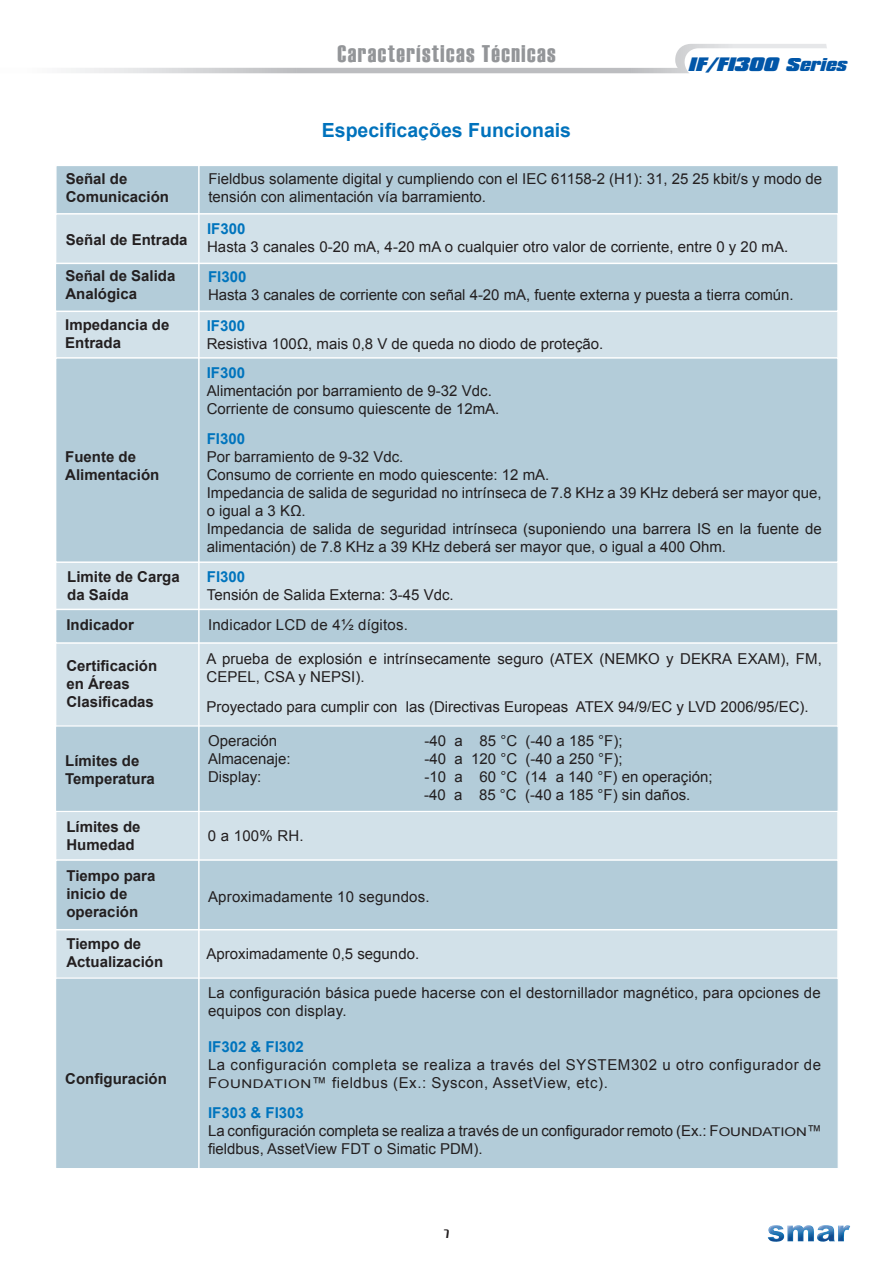
<style>
.page{position:relative;width:893px;height:1263px;background:#fff}
.page>*{position:absolute;margin:0;border:0;box-sizing:border-box;transform-origin:0 0}
.txt-dim{font:24px "Haettenschweiler";letter-spacing:.06em;color:#939598}
.titulos-sub{font:700 19.5px "Arial";color:#0072bc}
.t1{font:italic 900 16.65px "Compacta BT";color:#0156a8;scale:1.1 1}
.TEXTO{font:15px/18px "Arial";color:#231f20}
.TEXTO-2{font:700 15px/18px "Arial";color:#231f20}
.TEXTO-3{font:15px "Arial";letter-spacing:.04em;color:#231f20}
.TEXTO-4{font:700 15px "Arial";color:#0074bd}
.t2{font:12px "Intercity";color:#231f20}
.s1{font-size:15.9px}
.s2{font-size:12px}
</style>
<div class="page">
<img style="left:768px;top:1225px;width:82px;height:17px">
<svg style="left:683px;top:48px;width:144px;height:26px"></svg>
<div style="left:55px;top:165px;width:784px;height:52px;background:#b3ccd9;border:2px solid #fff"></div>
<div style="left:55px;top:213px;width:784px;height:796px;background:#d2e1e9;border:2px solid #fff"></div>
<div style="left:55px;top:263px;width:784px;height:49px;background:#b3ccd9;border:2px solid #fff"></div>
<div style="left:55px;top:357px;width:784px;height:206px;background:#b3ccd9;border:2px solid #fff"></div>
<div style="left:55px;top:609px;width:784px;height:35px;background:#b3ccd9;border:1px solid #fff"></div>
<div style="left:55px;top:725px;width:784px;height:87px;background:#b3ccd9;border:1px solid #fff"></div>
<div style="left:55px;top:859px;width:784px;height:71px;background:#b3ccd9;border:1px solid #fff"></div>
<div style="left:55px;top:977px;width:784px;height:192px;background:#b3ccd9;border:1px solid #fff"></div>
<hr style="left:198px;top:153px;width:2px;height:1032px;background:#fff">
<p class="TEXTO-2" style="left:66px;top:171px;width:63px">Señal de</p>
<p class="TEXTO-2" style="left:66px;top:189px;width:105px">Comunicación</p>
<p class="TEXTO-2" style="left:66px;top:231px;width:123px">Señal de Entrada</p>
<p class="TEXTO-2" style="left:65px;top:267px;width:112px">Señal de Salida</p>
<p class="TEXTO-2" style="left:65px;top:285px;width:73px">Analógica</p>
<p class="txt-dim" style="left:337px;top:37px;width:220px">Características Técnicas</p>
<p class="titulos-sub" style="left:322px;top:117px;width:251px">Especificações Funcionais</p>
<p class="t1" style="left:688px;top:54px;width:150px">IF/FI300 <span class="s1">Series</span></p>
<p class="TEXTO" style="left:208px;top:170px;width:615px">Fieldbus solamente digital y cumpliendo con el IEC 61158-2 (H1): 31, 25 25 kbit/s y modo de tensión con alimentación vía barramiento.</p>
<p class="TEXTO-4" style="left:207px;top:219px;width:40px">IF300</p>
<p class="TEXTO" style="left:207px;top:238px;width:583px">Hasta 3 canales 0-20 mA, 4-20 mA o cualquier otro valor de corriente, entre 0 y 20 mA.</p>
<p class="TEXTO-4" style="left:208px;top:267px;width:40px">FI300</p>
<p class="TEXTO" style="left:208px;top:286px;width:587px">Hasta 3 canales de corriente con señal 4-20 mA, fuente externa y puesta a tierra común.</p>
<p class="TEXTO-2" style="left:65px;top:317px;width:106px">Impedancia de<br>Entrada</p>
<p class="TEXTO-4" style="left:207px;top:316px;width:40px">IF300</p>
<p class="TEXTO" style="left:207px;top:335px;width:398px">Resistiva 100Ω, mais 0,8 V de queda no diodo de proteção.</p>
<p class="TEXTO-2" style="left:65px;top:448px;width:72px">Fuente de</p>
<p class="TEXTO-2" style="left:65px;top:466px;width:96px">Alimentación</p>
<p class="TEXTO-2" style="left:67px;top:568px;width:114px">Limite de Carga da Saída</p>
<p class="TEXTO-4" style="left:207px;top:363px;width:40px">IF300</p>
<p class="TEXTO" style="left:207px;top:382px;width:287px">Alimentación por barramiento de 9-32 Vdc.</p>
<p class="TEXTO" style="left:207px;top:400px;width:294px">Corriente de consumo quiescente de 12mA.</p>
<p class="TEXTO-4" style="left:207px;top:429px;width:40px">FI300</p>
<p class="TEXTO" style="left:207px;top:448px;width:198px">Por barramiento de 9-32 Vdc.</p>
<p class="TEXTO" style="left:207px;top:466px;width:344px">Consumo de corriente en modo quiescente: 12 mA.</p>
<p class="TEXTO" style="left:207px;top:484px;width:616px">Impedancia de salida de seguridad no intrínseca de 7.8 KHz a 39 KHz deberá ser mayor que, o igual a 3 KΩ.</p>
<p class="TEXTO" style="left:207px;top:520px;width:616px">Impedancia de salida de seguridad intrínseca (suponiendo una barrera IS en la fuente de alimentación) de 7.8 KHz a 39 KHz deberá ser mayor que, o igual a 400 Ohm.</p>
<p class="TEXTO-4" style="left:207px;top:567px;width:40px">FI300</p>
<p class="TEXTO" style="left:207px;top:586px;width:248px">Tensión de Salida Externa: 3-45 Vdc.</p>
<p class="TEXTO-2" style="left:66px;top:617px;width:69px">Indicador</p>
<p class="TEXTO" style="left:208px;top:616px;width:201px">Indicador LCD de 4½ dígitos.</p>
<p class="TEXTO-2" style="left:66px;top:657px;width:92px">Certificación</p>
<p class="TEXTO-2" style="left:66px;top:675px;width:65px">en Áreas</p>
<p class="TEXTO-2" style="left:66px;top:693px;width:89px">Clasificadas</p>
<p class="TEXTO" style="left:208px;top:732px;width:71px">Operación</p>
<p class="TEXTO" style="left:425px;top:732px;width:199px">-40 a 85 °C (-40 a 185 °F);</p>
<p class="TEXTO" style="left:208px;top:750px;width:84px">Almacenaje:</p>
<p class="TEXTO" style="left:425px;top:750px;width:199px">-40 a 120 °C (-40 a 250 °F);</p>
<p class="TEXTO" style="left:208px;top:768px;width:55px">Display:</p>
<p class="TEXTO" style="left:425px;top:768px;width:289px">-10 a 60 °C (14 a 140 °F) en operaçión;</p>
<p class="TEXTO" style="left:424px;top:786px;width:268px">-40 a 85 °C (-40 a 185 °F) sin daños.</p>
<p class="TEXTO" style="left:206px;top:649px;width:617px">A prueba de explosión e intrínsecamente seguro (ATEX (NEMKO y DEKRA EXAM), FM,<br>CEPEL, CSA y NEPSI).</p>
<p class="TEXTO" style="left:206px;top:697px;width:604px">Proyectado para cumplir con las (Directivas Europeas ATEX 94/9/EC y LVD 2006/95/EC).</p>
<p class="TEXTO-2" style="left:65px;top:752px;width:91px">Límites de<br>Temperatura</p>
<p class="TEXTO-2" style="left:66px;top:818px;width:76px">Límites de<br>Humedad</p>
<p class="TEXTO-2" style="left:66px;top:867px;width:90px">Tiempo para</p>
<p class="TEXTO-2" style="left:66px;top:885px;width:62px">inicio de</p>
<p class="TEXTO-2" style="left:66px;top:903px;width:73px">operación</p>
<p class="TEXTO-2" style="left:66px;top:935px;width:76px">Tiempo de</p>
<p class="TEXTO-2" style="left:66px;top:953px;width:98px">Actualización</p>
<p class="TEXTO-2" style="left:65px;top:1070px;width:103px">Configuración</p>
<p class="TEXTO" style="left:208px;top:826px;width:97px">0 a 100% RH.</p>
<p class="TEXTO" style="left:208px;top:888px;width:223px">Aproximadamente 10 segundos.</p>
<p class="TEXTO" style="left:207px;top:945px;width:214px">Aproximadamente 0,5 segundo.</p>
<p class="TEXTO" style="left:208px;top:984px;width:614px">La configuración básica puede hacerse con el destornillador magnético, para opciones de equipos con display.</p>
<p class="TEXTO-4" style="left:208px;top:1037px;width:97px">IF302 &amp; FI302</p>
<p class="TEXTO-3" style="left:208px;top:1055px;width:615px">La configuración completa se realiza a través del SYSTEM302 u otro configurador de</p>
<p class="TEXTO-3" style="left:208px;top:1073px;width:401px">F<span class="s2">OUNDATION</span>™ fieldbus (Ex.: Syscon, AssetView, etc).</p>
<p class="TEXTO-4" style="left:208px;top:1103px;width:97px">IF303 &amp; FI303</p>
<p class="TEXTO" style="left:208px;top:1122px;width:615px">La configuración completa se realiza a través de un configurador remoto (Ex.: F<span class="s2">OUNDATION</span>™ fieldbus, AssetView FDT o Simatic PDM).</p>
<p class="t2" style="left:444px;top:1227px;width:7px">7</p>
</div>
